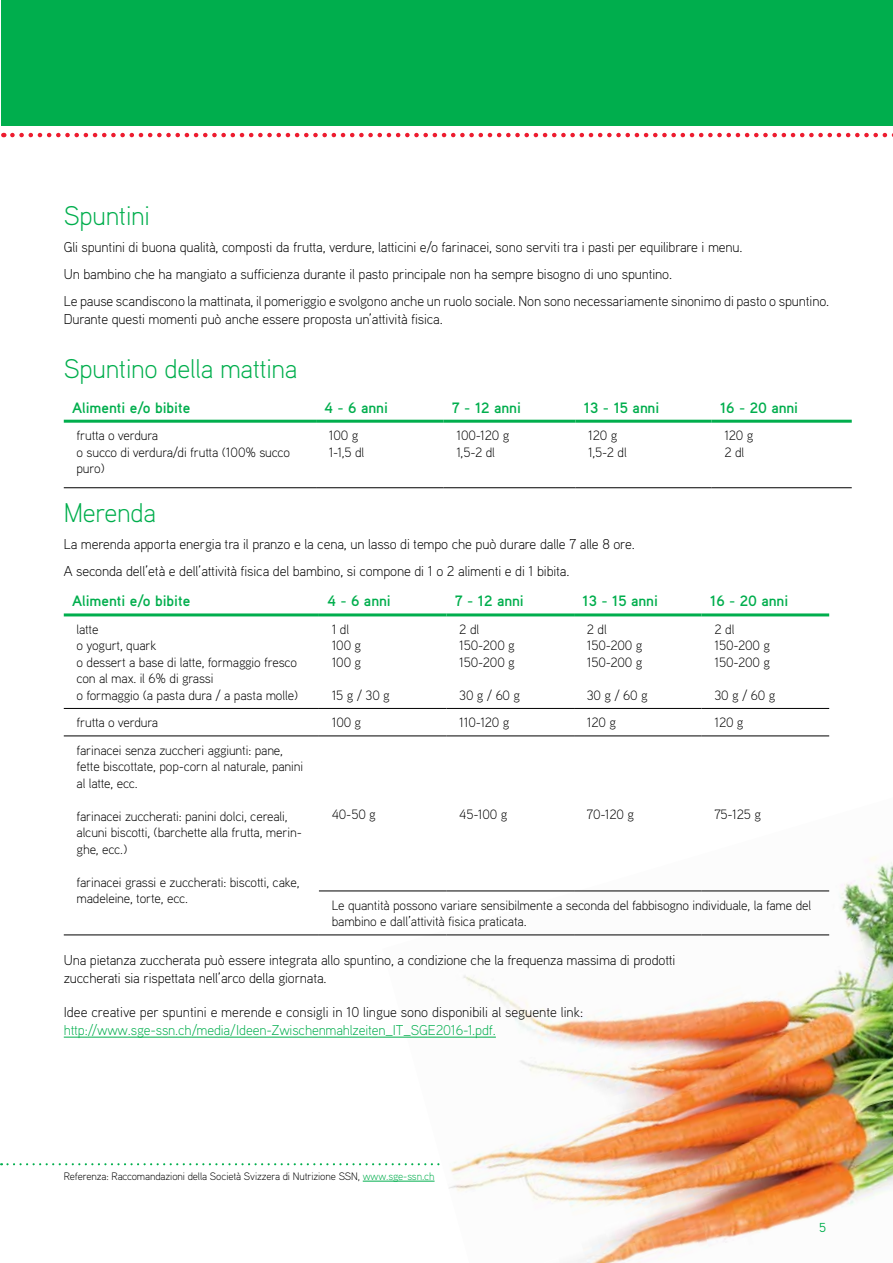
<style>
.page{position:relative;width:893px;height:1263px;background:#fff}
.page>*{position:absolute;margin:0;border:0;box-sizing:border-box;transform-origin:0 0}
.t1{font:300 27px "Aaux Pro OT";letter-spacing:-.01em;color:#00ae4d}
.t2{font:700 15px "Aaux Pro OT";color:#00ae4d}
.t3{font:300 14.25px/27px "Aaux Pro OT";letter-spacing:-.01em;color:#000}
.t4{font:300 14.25px "Aaux Pro OT";letter-spacing:-.01em;color:#00ae4d}
.t5{font:300 13.5px/16.5px "Aaux Pro OT";letter-spacing:-.01em;color:#000}
.t6{font:13.05px "Aaux Pro OT";color:#00ae4d}
.t7{font:300 10.8px "Aaux Pro OT";letter-spacing:-.01em;color:#000}
.s1{color:#00ae4d}
</style>
<div class="page">
<svg style="left:1px;top:1163px;width:380px;height:2px"></svg>
<img style="left:382px;top:856px;width:511px;height:407px">
<svg style="left:12px;top:133px;width:881px;height:4px"></svg>
<div style="left:1px;top:0;width:892px;height:126px;background:#00ae4d"></div>
<hr style="left:363px;top:1181px;width:72px;height:1px;background:#00ae4d">
<hr style="left:64px;top:1037px;width:432px;height:1px;background:#00ae4d">
<hr style="left:64px;top:487px;width:252px;height:1px;background:#000">
<hr style="left:316px;top:487px;width:128px;height:1px;background:#000">
<hr style="left:444px;top:487px;width:131px;height:1px;background:#000">
<hr style="left:575px;top:487px;width:136px;height:1px;background:#000">
<hr style="left:711px;top:487px;width:141px;height:1px;background:#000">
<hr style="left:64px;top:420px;width:252px;height:3px;background:#00ae4d">
<hr style="left:316px;top:420px;width:128px;height:3px;background:#00ae4d">
<hr style="left:444px;top:420px;width:131px;height:3px;background:#00ae4d">
<hr style="left:575px;top:420px;width:136px;height:3px;background:#00ae4d">
<hr style="left:711px;top:420px;width:141px;height:3px;background:#00ae4d">
<hr style="left:64px;top:708px;width:255px;height:1px;background:#000">
<hr style="left:64px;top:736px;width:255px;height:1px;background:#000">
<hr style="left:319px;top:736px;width:127px;height:1px;background:#000">
<hr style="left:446px;top:736px;width:128px;height:1px;background:#000">
<hr style="left:574px;top:736px;width:128px;height:1px;background:#000">
<hr style="left:702px;top:736px;width:127px;height:1px;background:#000">
<hr style="left:64px;top:935px;width:255px;height:1px;background:#000">
<hr style="left:64px;top:613px;width:255px;height:3px;background:#00ae4d">
<hr style="left:319px;top:613px;width:127px;height:3px;background:#00ae4d">
<hr style="left:446px;top:613px;width:128px;height:3px;background:#00ae4d">
<hr style="left:574px;top:613px;width:128px;height:3px;background:#00ae4d">
<hr style="left:702px;top:613px;width:127px;height:3px;background:#00ae4d">
<hr style="left:319px;top:708px;width:127px;height:1px;background:#000">
<hr style="left:446px;top:708px;width:128px;height:1px;background:#000">
<hr style="left:574px;top:708px;width:128px;height:1px;background:#000">
<hr style="left:702px;top:708px;width:127px;height:1px;background:#000">
<hr style="left:319px;top:891px;width:127px;height:1px;background:#000">
<hr style="left:446px;top:891px;width:128px;height:1px;background:#000">
<hr style="left:574px;top:891px;width:128px;height:1px;background:#000">
<hr style="left:702px;top:891px;width:127px;height:1px;background:#000">
<hr style="left:319px;top:935px;width:127px;height:1px;background:#000">
<hr style="left:446px;top:935px;width:128px;height:1px;background:#000">
<hr style="left:574px;top:935px;width:128px;height:1px;background:#000">
<hr style="left:702px;top:935px;width:127px;height:1px;background:#000">
<h1 class="t1" style="left:64px;top:199px;width:88px">Spuntini</h1>
<p class="t3" style="left:64px;top:233px;width:767px">Gli spuntini di buona qualità, composti da frutta, verdure, latticini e/o farinacei, sono serviti tra i pasti per equilibrare i menu.<br>Un bambino che ha mangiato a sufficienza durante il pasto principale non ha sempre bisogno di uno spuntino.<br>Le pause scandiscono la mattinata, il pomeriggio e svolgono anche un ruolo sociale. Non sono necessariamente sinonimo di pasto o spuntino.</p>
<p class="t3" style="left:64px;top:305px;width:381px">Durante questi momenti può anche essere proposta un’attività fisica.</p>
<h1 class="t1" style="left:64px;top:352px;width:235px">Spuntino della mattina</h1>
<p class="t2" style="left:72px;top:398px;width:119px">Alimenti e/o bibite</p>
<p class="t2" style="left:325px;top:398px;width:65px">4 - 6 anni</p>
<p class="t2" style="left:452px;top:398px;width:70px">7 - 12 anni</p>
<p class="t2" style="left:584px;top:398px;width:77px">13 - 15 anni</p>
<p class="t2" style="left:720px;top:398px;width:80px">16 - 20 anni</p>
<p class="t5" style="left:77px;top:427px;width:215px">frutta o verdura<br>o succo di verdura/di frutta (100% succo puro)</p>
<p class="t5" style="left:329px;top:427px;width:37px">100 g<br>1-1,5 dl</p>
<p class="t5" style="left:456px;top:427px;width:54px">100-120 g<br>1,5-2 dl</p>
<p class="t5" style="left:588px;top:427px;width:40px">120 g<br>1,5-2 dl</p>
<p class="t5" style="left:724px;top:427px;width:31px">120 g<br>2 dl</p>
<h1 class="t1" style="left:64px;top:496px;width:94px">Merenda</h1>
<p class="t3" style="left:64px;top:530px;width:572px">La merenda apporta energia tra il pranzo e la cena, un lasso di tempo che può durare dalle 7 alle 8 ore.<br>A seconda dell’età e dell’attività fisica del bambino, si compone di 1 o 2 alimenti e di 1 bibita.</p>
<p class="t2" style="left:72px;top:592px;width:119px">Alimenti e/o bibite</p>
<p class="t2" style="left:327px;top:592px;width:65px">4 - 6 anni</p>
<p class="t2" style="left:455px;top:592px;width:70px">7 - 12 anni</p>
<p class="t2" style="left:583px;top:592px;width:77px">13 - 15 anni</p>
<p class="t2" style="left:710px;top:592px;width:80px">16 - 20 anni</p>
<p class="t5" style="left:77px;top:620px;width:223px">latte<br>o yogurt, quark<br>o dessert a base di latte, formaggio fresco con al max. il 6% di grassi<br>o formaggio (a pasta dura / a pasta molle)</p>
<p class="t5" style="left:332px;top:620px;width:31px">1 dl<br>100 g<br>100 g</p>
<p class="t5" style="left:714px;top:620px;width:57px">2 dl<br>150-200 g<br>150-200 g</p>
<p class="t5" style="left:714px;top:686px;width:62px">30 g / 60 g</p>
<p class="t5" style="left:587px;top:620px;width:57px">2 dl<br>150-200 g<br>150-200 g</p>
<p class="t5" style="left:587px;top:686px;width:62px">30 g / 60 g</p>
<p class="t5" style="left:459px;top:620px;width:57px">2 dl<br>150-200 g<br>150-200 g</p>
<p class="t5" style="left:459px;top:686px;width:62px">30 g / 60 g</p>
<p class="t5" style="left:332px;top:686px;width:60px">15 g / 30 g</p>
<p class="t5" style="left:77px;top:714px;width:83px">frutta o verdura</p>
<p class="t5" style="left:332px;top:714px;width:31px">100 g</p>
<p class="t5" style="left:459px;top:714px;width:52px">110-120 g</p>
<p class="t5" style="left:587px;top:714px;width:31px">120 g</p>
<p class="t5" style="left:714px;top:714px;width:31px">120 g</p>
<p class="t5" style="left:77px;top:741px;width:228px">farinacei senza zuccheri aggiunti: pane, fette biscottate, pop-corn al naturale, panini al latte, ecc.</p>
<p class="t5" style="left:77px;top:807px;width:227px">farinacei zuccherati: panini dolci, cereali, alcuni biscotti, (barchette alla frutta, merin&shy;ghe, ecc.)</p>
<p class="t5" style="left:77px;top:873px;width:224px">farinacei grassi e zuccherati: biscotti, cake, madeleine, torte, ecc.</p>
<p class="t5" style="left:332px;top:805px;width:46px">40-50 g</p>
<p class="t5" style="left:459px;top:805px;width:50px">45-100 g</p>
<p class="t5" style="left:587px;top:805px;width:49px">70-120 g</p>
<p class="t5" style="left:714px;top:805px;width:48px">75-125 g</p>
<p class="t5" style="left:332px;top:896px;width:481px">Le quantità possono variare sensibilmente a seconda del fabbisogno individuale, la fame del bambino e dall’attività fisica praticata.</p>
<p class="t3" style="left:64px;top:950px;width:613px;line-height:18px">Una pietanza zuccherata può essere integrata allo spuntino, a condizione che la frequenza massima di prodotti zuccherati sia rispettata nell’arco della giornata.</p>
<p class="t3" style="left:64px;top:998px;width:521px">Idee creative per spuntini e merende e consigli in 10 lingue sono disponibili al seguente link:</p>
<p class="t4" style="left:64px;top:1021px;width:434px">http://www.sge-ssn.ch/media/Ideen-Zwischenmahlzeiten_IT_SGE2016-1.pdf.</p>
<p class="t7" style="left:64px;top:1169px;width:372px">Referenza: Raccomandazioni della Società Svizzera di Nutrizione SSN, <span class="s1">www.sge-ssn.ch</span></p>
<p class="t6" style="left:819px;top:1219px;width:8px">5</p>
</div>
